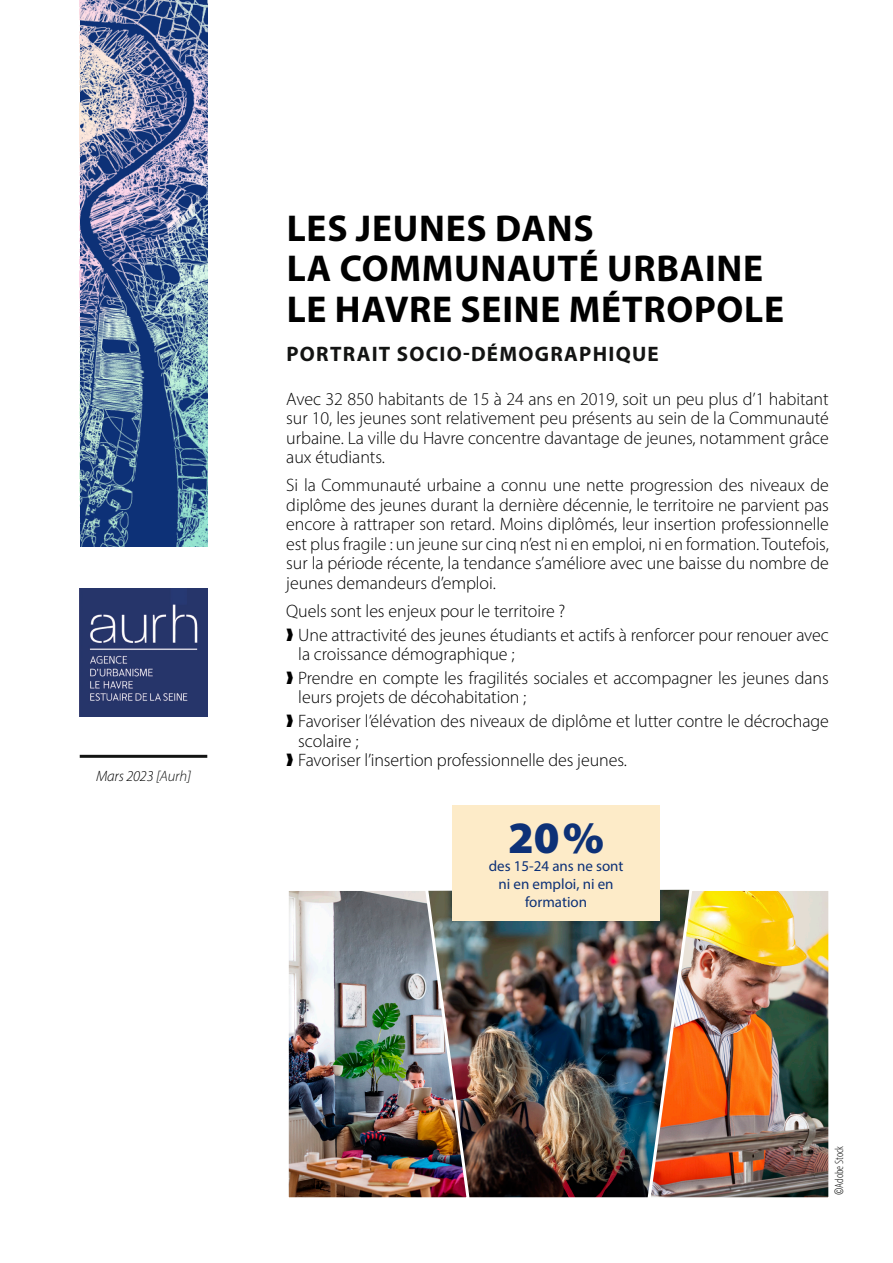
<style>
.page{position:relative;width:893px;height:1263px;background:#fff}
.page>*{position:absolute;margin:0;border:0;box-sizing:border-box;transform-origin:0 0}
.titre3{font:900 45px "Myriad Pro";color:#0d3177}
.titre_publication_ag{font:700 37.5px/40.5px "Myriad Pro";letter-spacing:.02em;color:#000}
.titre2{font:700 21px "Myriad Pro";letter-spacing:.06em;color:#131413}
.texte{font:300 18px/19.5px "Myriad Pro";letter-spacing:-.005em;color:#000}
.titre3-2{font:15px/18px "Myriad Pro";color:#0d3177;text-align:center}
.texte-2{font:italic 300 15px "Myriad Pro";letter-spacing:-.01em;color:#000}
.legende{font:300 condensed 12px "Myriad Pro";color:#131413}
.s1{color:#131413}
.s2{font-family:"Interstate"}
</style>
<div class="page">
<img style="left:472px;top:921px;width:174px;height:277px">
<img style="left:646px;top:889px;width:183px;height:309px">
<img style="left:288px;top:890px;width:184px;height:308px">
<hr style="left:80px;top:755px;width:127px;height:3px;background:#131413">
<img style="left:80px;top:589px;width:127px;height:127px">
<img style="left:80px;top:0;width:127px;height:547px">
<div style="left:452px;top:805px;width:208px;height:116px;background:#fdebc8"></div>
<p class="texte-2" style="left:96px;top:767px;width:97px">Mars 2023 <span class="s1">[Aurh]</span></p>
<p class="titre_publication_ag" style="left:287px;top:207px;width:499px">LES JEUNES DANS<br>LA COMMUNAUTÉ URBAINE<br>LE HAVRE SEINE MÉTROPOLE</p>
<p class="titre2" style="left:287px;top:341px;width:374px">PORTRAIT SOCIO-DÉMOGRAPHIQUE</p>
<p class="texte" style="left:286px;top:389px;width:544px;text-align:justify">Avec 32 850 habitants de 15 à 24 ans en 2019, soit un peu plus d’1 habitant sur 10, les jeunes sont relativement peu présents au sein de la Communauté urbaine. La ville du Havre concentre davantage de jeunes, notamment grâce aux étudiants.</p>
<p class="texte" style="left:286px;top:475px;width:544px;text-align:justify">Si la Communauté urbaine a connu une nette progression des niveaux de diplôme des jeunes durant la dernière décennie, le territoire ne parvient pas encore à rattraper son retard. Moins diplômés, leur insertion professionnelle est plus fragile : un jeune sur cinq n’est ni en emploi, ni en formation. Toutefois, sur la période récente, la tendance s’améliore avec une baisse du nombre de jeunes demandeurs d’emploi.</p>
<p class="texte" style="left:286px;top:601px;width:281px">Quels sont les enjeux pour le territoire ?</p>
<p class="texte" style="left:298px;top:625px;width:532px">Une attractivité des jeunes étudiants et actifs à renforcer pour renouer avec la croissance démographique ;</p>
<p class="texte" style="left:298px;top:668px;width:532px">Prendre en compte les fragilités sociales et accompagner les jeunes dans leurs projets de décohabitation ;</p>
<p class="texte" style="left:298px;top:711px;width:532px">Favoriser l’élévation des niveaux de diplôme et lutter contre le décrochage scolaire ;</p>
<p class="texte" style="left:298px;top:750px;width:330px">Favoriser l’insertion professionnelle des jeunes.</p>
<p class="titre3" style="left:508px;top:807px;width:97px">20%</p>
<p class="titre3-2" style="left:499px;top:874px;width:117px">ni en emploi, ni en formation</p>
<p class="titre3-2" style="left:489px;top:856px;width:136px">des 15-24 ans ne sont</p>
<p class="legende" style="left:832px;top:1195px;width:51px;rotate:-90deg"><span class="s2">©</span>Adobe Stock</p>
</div>
